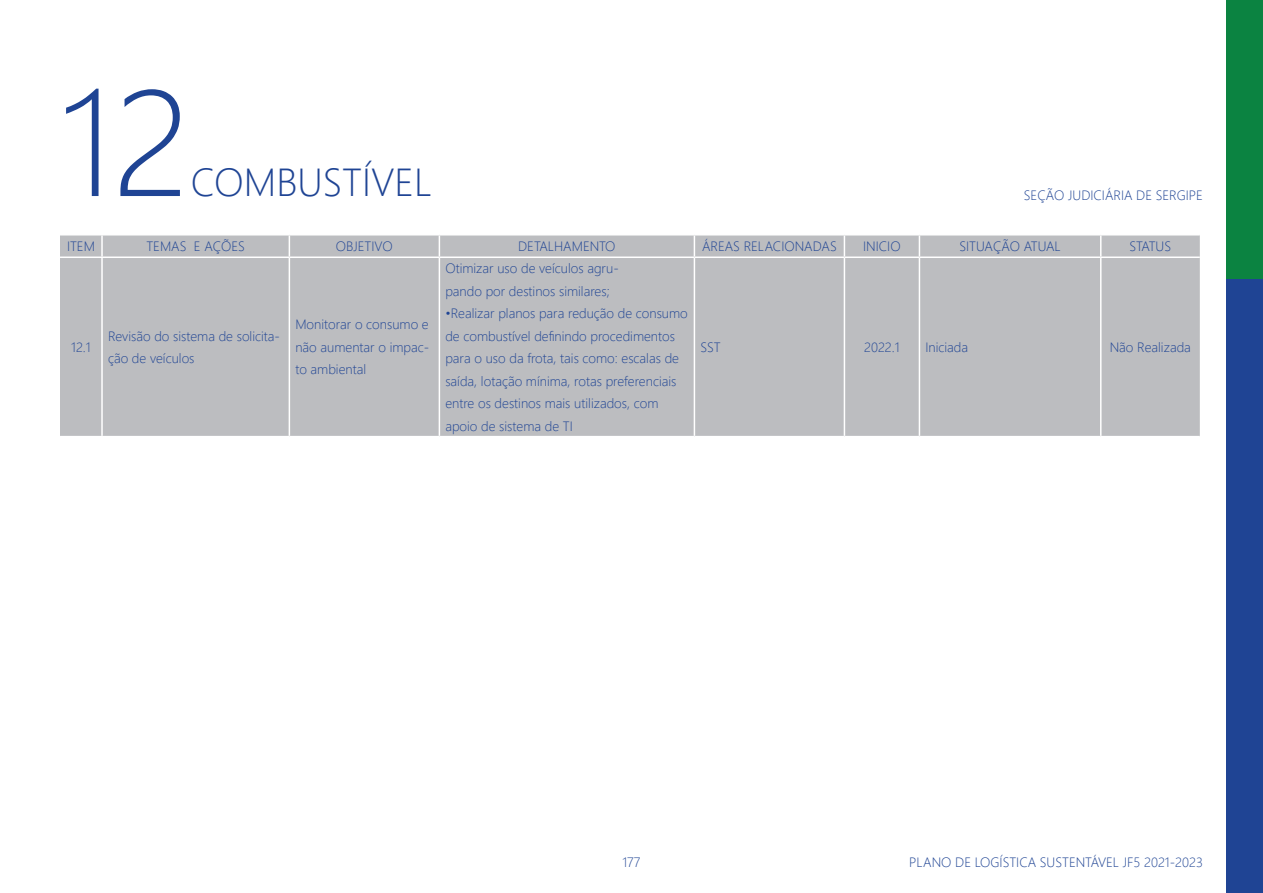
<style>
.page{position:relative;width:1263px;height:893px;background:#fff}
.page>*{position:absolute;margin:0;border:0;box-sizing:border-box;transform-origin:0 0}
.Título_2{font:300 150px "Segoe UI";color:#1f4494}
.Título_2-2{font:300 39px "Segoe UI";color:#1f4494}
.t1{font:300 13.5px/22.5px "Segoe UI";color:#1f4494}
</style>
<div class="page">
<div style="left:1227px;top:279px;width:36px;height:614px;background:#1f4494"></div>
<div style="left:1227px;top:0;width:36px;height:279px;background:#0b8341"></div>
<hr style="left:0;top:279px;width:1px;height:614px;background:#1f4494">
<hr style="left:0;top:0;width:1px;height:279px;background:#0b8341">
<div style="left:60px;top:236px;width:1140px;height:200px;background:#bcbdc0"></div>
<hr style="left:101px;top:236px;width:2px;height:21px;background:#fff">
<svg style="left:289px;top:236px;width:1px;height:21px"></svg>
<svg style="left:439px;top:236px;width:1px;height:21px"></svg>
<svg style="left:694px;top:236px;width:1px;height:21px"></svg>
<svg style="left:844px;top:236px;width:1px;height:21px"></svg>
<svg style="left:919px;top:236px;width:1px;height:21px"></svg>
<svg style="left:1100px;top:236px;width:1px;height:21px"></svg>
<hr style="left:60px;top:257px;width:42px;height:1px;background:#fff">
<hr style="left:102px;top:257px;width:187px;height:1px;background:#fff">
<hr style="left:101px;top:258px;width:2px;height:178px;background:#fff">
<hr style="left:289px;top:257px;width:150px;height:1px;background:#fff">
<hr style="left:289px;top:258px;width:1px;height:178px;background:#fff">
<hr style="left:439px;top:257px;width:255px;height:1px;background:#fff">
<hr style="left:439px;top:258px;width:1px;height:178px;background:#fff">
<hr style="left:694px;top:257px;width:150px;height:1px;background:#fff">
<hr style="left:694px;top:258px;width:1px;height:178px;background:#fff">
<hr style="left:844px;top:257px;width:75px;height:1px;background:#fff">
<hr style="left:844px;top:258px;width:1px;height:178px;background:#fff">
<hr style="left:919px;top:257px;width:182px;height:1px;background:#fff">
<hr style="left:919px;top:258px;width:1px;height:178px;background:#fff">
<hr style="left:1101px;top:257px;width:99px;height:1px;background:#fff">
<hr style="left:1100px;top:258px;width:1px;height:178px;background:#fff">
<p class="Título_2" style="left:60px;top:1px;width:132px">12</p>
<p class="Título_2-2" style="left:191px;top:145px;width:243px">COMBUSTÍVEL</p>
<p class="t1" style="left:1024px;top:183px;width:181px">SEÇÃO JUDICIÁRIA DE SERGIPE</p>
<p class="t1" style="left:67px;top:234px;width:29px">ITEM</p>
<p class="t1" style="left:146px;top:234px;width:100px">TEMAS E AÇÕES</p>
<p class="t1" style="left:336px;top:234px;width:59px">OBJETIVO</p>
<p class="t1" style="left:518px;top:234px;width:99px">DETALHAMENTO</p>
<p class="t1" style="left:702px;top:234px;width:136px">ÁREAS RELACIONADAS</p>
<p class="t1" style="left:863px;top:234px;width:39px">INICIO</p>
<p class="t1" style="left:959px;top:234px;width:103px">SITUAÇÃO ATUAL</p>
<p class="t1" style="left:1129px;top:234px;width:43px">STATUS</p>
<p class="t1" style="left:71px;top:334px;width:21px">12.1</p>
<p class="t1" style="left:108px;top:323px;width:173px">Revisão do sistema de solicita&shy;ção de veículos</p>
<p class="t1" style="left:295px;top:312px;width:135px;text-align:justify">Monitorar o consumo e não aumentar o impac&shy;to ambiental</p>
<p class="t1" style="left:445px;top:256px;width:175px">Otimizar uso de veículos agru&shy;pando por destinos similares;</p>
<p class="t1" style="left:445px;top:301px;width:244px">•Realizar planos para redução de consumo de combustível definindo procedimentos para o uso da frota, tais como: escalas de saída, lotação mínima, rotas preferenciais entre os destinos mais utilizados, com apoio de sistema de TI</p>
<p class="t1" style="left:700px;top:334px;width:22px">SST</p>
<p class="t1" style="left:864px;top:334px;width:37px">2022.1</p>
<p class="t1" style="left:925px;top:334px;width:44px">Iniciada</p>
<p class="t1" style="left:1110px;top:334px;width:83px">Não Realizada</p>
<p class="t1" style="left:622px;top:849px;width:20px">177</p>
<p class="t1" style="left:909px;top:849px;width:295px">PLANO DE LOGÍSTICA SUSTENTÁVEL JF5 2021-2023</p>
</div>
